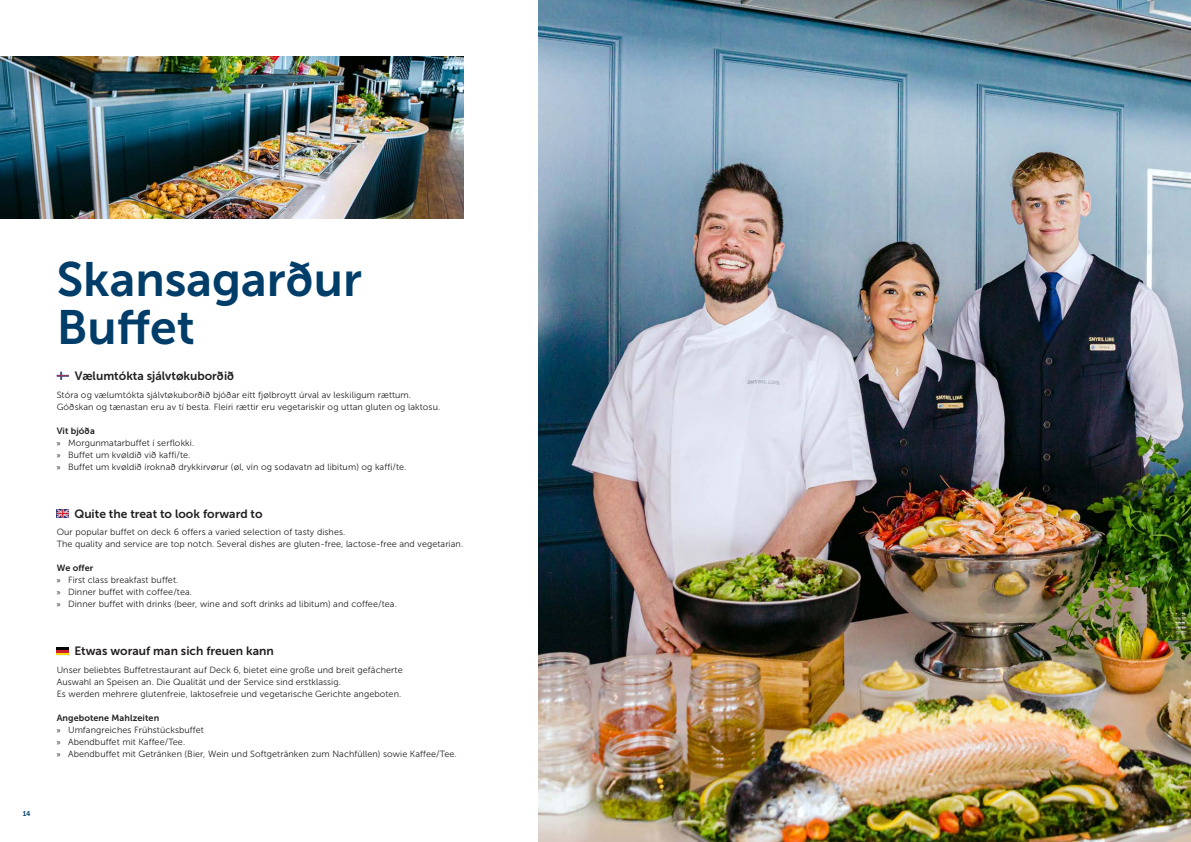
<style>
.page{position:relative;width:1191px;height:842px;background:#fff}
.page>*{position:absolute;margin:0;border:0;box-sizing:border-box;transform-origin:0 0}
.Yvurskrift{font:48px "Museo Sans 700";color:#003d69}
.Mellemrubrik{font:12px "Museo Sans 700";color:#231f20}
.Breadtext{font:9px "Museo Sans 300";letter-spacing:.01em;color:#231f20}
.Breadtext-2{font:9px "Museo Sans 700";letter-spacing:.01em;color:#231f20}
.t1{font:7px "Museo Sans 700";color:#003d69}
.s1{font-family:"Myriad Pro"}
</style>
<div class="page">
<svg style="left:57px;top:372px;width:12px;height:8px"></svg>
<svg style="left:57px;top:509px;width:12px;height:9px"></svg>
<svg style="left:57px;top:647px;width:12px;height:8px"></svg>
<img style="left:539px;top:0;width:652px;height:842px">
<img style="left:0;top:57px;width:463px;height:161px">
<p class="t1" style="left:23px;top:810px;width:9px">14</p>
<p class="Yvurskrift" style="left:57px;top:253px;width:307px">Skansagarður</p>
<p class="Yvurskrift" style="left:57px;top:301px;width:140px">Buffet</p>
<p class="Mellemrubrik" style="left:75px;top:369px;width:161px">Vælumtókta sjálvtøkuborðið</p>
<p class="Breadtext" style="left:57px;top:390px;width:356px">Stóra og vælumtókta sjálvtøkuborðið bjóðar eitt fjølbroytt úrval av leskiligum rættum.</p>
<p class="Breadtext" style="left:57px;top:402px;width:385px">Góðskan og tænastan eru av tí besta. Fleiri rættir eru vegetariskir og uttan gluten og laktosu.</p>
<p class="Breadtext-2" style="left:57px;top:425px;width:40px">Vit bjóða</p>
<p class="Breadtext" style="left:57px;top:438px;width:139px"><span class="s1">»</span> Morgunmatarbuffet í serflokki.</p>
<p class="Breadtext" style="left:57px;top:450px;width:135px"><span class="s1">»</span> Buffet um kvøldið við kaffi/te.</p>
<p class="Breadtext" style="left:57px;top:462px;width:351px"><span class="s1">»</span> Buffet um kvøldið íroknað drykkirvørur (øl, vín og sodavatn ad libitum) og kaffi/te.</p>
<p class="Mellemrubrik" style="left:74px;top:507px;width:190px">Quite the treat to look forward to</p>
<p class="Breadtext" style="left:57px;top:527px;width:290px">Our popular buffet on deck 6 offers a varied selection of tasty dishes.</p>
<p class="Breadtext" style="left:57px;top:539px;width:408px">The quality and service are top notch. Several dishes are gluten-free, lactose-free and vegetarian.</p>
<p class="Breadtext-2" style="left:57px;top:563px;width:38px">We offer</p>
<p class="Breadtext" style="left:57px;top:575px;width:123px"><span class="s1">»</span> First class breakfast buffet.</p>
<p class="Breadtext" style="left:57px;top:587px;width:137px"><span class="s1">»</span> Dinner buffet with coffee/tea.</p>
<p class="Breadtext" style="left:57px;top:599px;width:342px"><span class="s1">»</span> Dinner buffet with drinks (beer, wine and soft drinks ad libitum) and coffee/tea.</p>
<p class="Mellemrubrik" style="left:74px;top:644px;width:201px">Etwas worauf man sich freuen kann</p>
<p class="Breadtext" style="left:57px;top:665px;width:347px">Unser beliebtes Buffetrestaurant auf Deck 6, bietet eine große und breit gefächerte</p>
<p class="Breadtext" style="left:57px;top:677px;width:286px">Auswahl an Speisen an. Die Qualität und der Service sind erstklassig.</p>
<p class="Breadtext" style="left:57px;top:689px;width:346px">Es werden mehrere glutenfreie, laktosefreie und vegetarische Gerichte angeboten.</p>
<p class="Breadtext-2" style="left:57px;top:713px;width:104px">Angebotene Mahlzeiten</p>
<p class="Breadtext" style="left:57px;top:725px;width:149px"><span class="s1">»</span> Umfangreiches Frühstücksbuffet</p>
<p class="Breadtext" style="left:57px;top:737px;width:130px"><span class="s1">»</span> Abendbuffet mit Kaffee/Tee.</p>
<p class="Breadtext" style="left:57px;top:749px;width:401px"><span class="s1">»</span> Abendbuffet mit Getränken (Bier, Wein und Softgetränken zum Nachfüllen) sowie Kaffee/Tee.</p>
</div>
